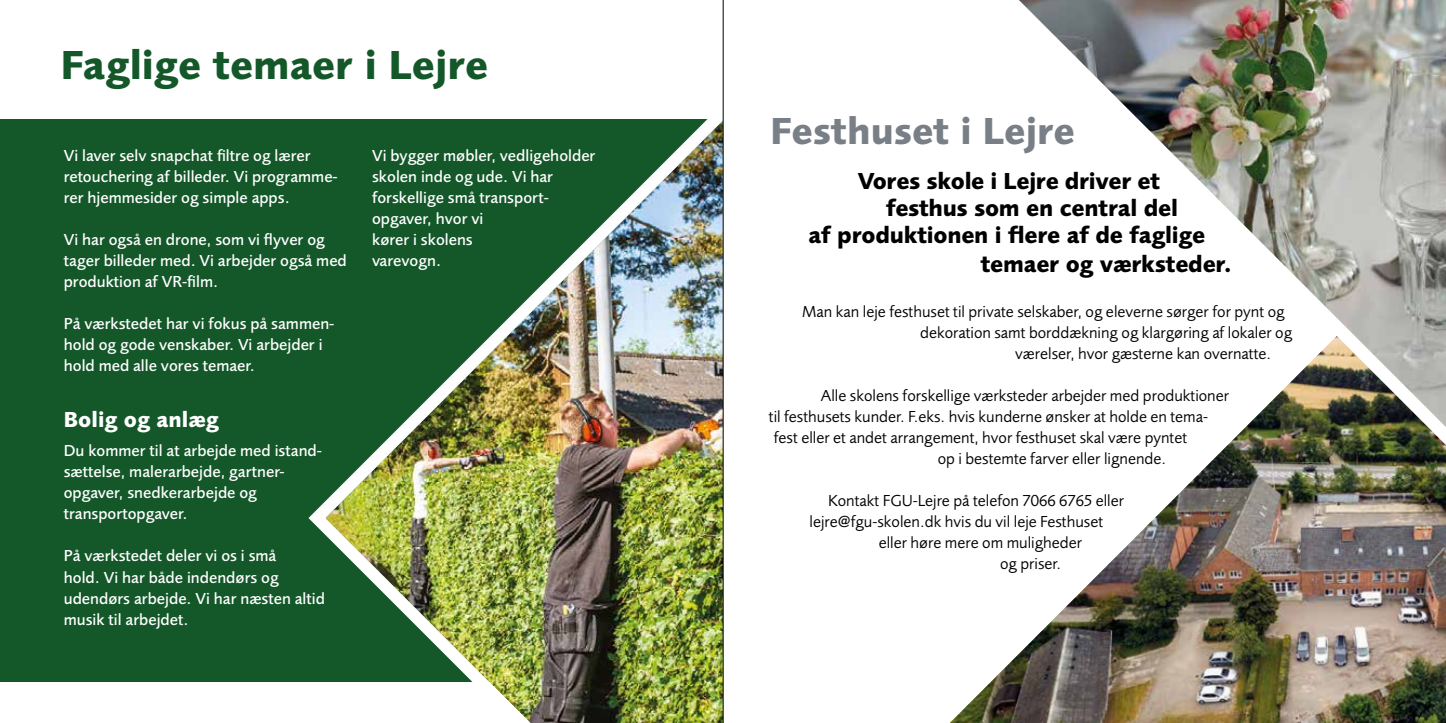
<style>
.page{position:relative;width:1446px;height:723px;background:#fff}
.page>*{position:absolute;margin:0;border:0;box-sizing:border-box;transform-origin:0 0}
.t1{font:700 42px "Foundry Sans";color:#14582a}
.t2{font:700 39px "Foundry Sans";color:#797f86}
.t3{font:700 24px "Foundry Sans";letter-spacing:-.01em;color:#000}
.t4{font:700 22.5px "Foundry Sans";color:#fff}
.t5{font:500 16.5px/21px "Foundry Sans";color:#fff}
.t6{font:16.5px "Foundry Sans";color:#000}
</style>
<div class="page">
<div style="left:0;top:119px;width:723px;height:562px;background:#14582a"></div>
<img style="left:300px;top:81px;width:423px;height:642px">
<img style="left:1019px;top:0;width:427px;height:336px">
<img style="left:950px;top:336px;width:496px;height:387px">
<hr style="left:723px;top:0;width:1px;height:723px;background:#000">
<h1 class="t1" style="left:61px;top:40px;width:429px">Faglige temaer i Lejre</h1>
<p class="t5" style="left:64px;top:145px;width:275px">Vi laver selv snapchat filtre og lærer retouchering af billeder. Vi programme&shy;rer hjemmesider og simple apps.</p>
<p class="t5" style="left:64px;top:229px;width:285px">Vi har også en drone, som vi flyver og tager billeder med. Vi arbejder også med produktion af VR-film.</p>
<p class="t5" style="left:64px;top:313px;width:272px">På værkstedet har vi fokus på sammen&shy;hold og gode venskaber. Vi arbejder i hold med alle vores temaer.</p>
<h3 class="t4" style="left:64px;top:406px;width:157px">Bolig og anlæg</h3>
<p class="t5" style="left:64px;top:440px;width:260px">Du kommer til at arbejde med istand&shy;sættelse, malerarbejde, gartner&shy;opgaver, snedkerarbejde og transportopgaver.</p>
<p class="t5" style="left:64px;top:545px;width:263px">På værkstedet deler vi os i små<br>hold. Vi har både indendørs og udendørs arbejde. Vi har næsten altid musik til arbejdet.</p>
<p class="t5" style="left:372px;top:145px;width:225px">Vi bygger møbler, vedligeholder skolen inde og ude. Vi har forskellige små transport&shy;opgaver, hvor vi<br>kører i skolens<br>varevogn.</p>
<h2 class="t2" style="left:770px;top:108px;width:306px">Festhuset i Lejre</h2>
<h3 class="t3" style="left:858px;top:167px;width:304px">Vores skole i Lejre driver et</h3>
<h3 class="t3" style="left:886px;top:194px;width:293px">festhus som en central del</h3>
<h3 class="t3" style="left:808px;top:221px;width:398px">af produktionen i flere af de faglige</h3>
<h3 class="t3" style="left:981px;top:250px;width:253px">temaer og værksteder.</h3>
<p class="t6" style="left:802px;top:302px;width:484px">Man kan leje festhuset til private selskaber, og eleverne sørger for pynt og</p>
<p class="t6" style="left:920px;top:323px;width:373px">dekoration samt borddækning og klargøring af lokaler og</p>
<p class="t6" style="left:1015px;top:344px;width:257px">værelser, hvor gæsterne kan overnatte.</p>
<p class="t6" style="left:821px;top:386px;width:410px">Alle skolens forskellige værksteder arbejder med produktioner</p>
<p class="t6" style="left:769px;top:407px;width:441px">til festhusets kunder. F.eks. hvis kunderne ønsker at holde en tema-</p>
<p class="t6" style="left:774px;top:428px;width:415px">fest eller et andet arrangement, hvor festhuset skal være pyntet</p>
<p class="t6" style="left:938px;top:449px;width:230px">op i bestemte farver eller lignende.</p>
<p class="t6" style="left:828px;top:491px;width:297px">Kontakt FGU-Lejre på telefon 7066 6765 eller</p>
<p class="t6" style="left:809px;top:512px;width:295px">lejre@fgu-skolen.dk hvis du vil leje Festhuset</p>
<p class="t6" style="left:879px;top:533px;width:205px">eller høre mere om muligheder</p>
<p class="t6" style="left:1000px;top:554px;width:63px">og priser.</p>
</div>
